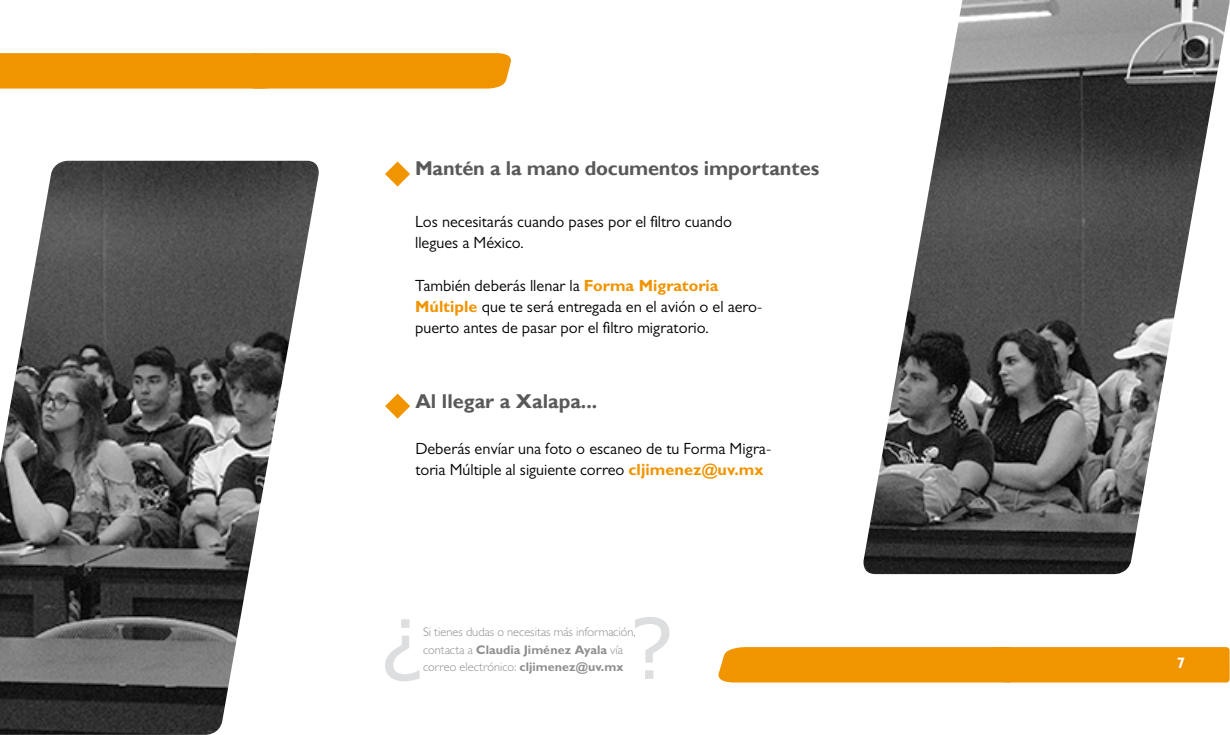
<style>
.page{position:relative;width:1230px;height:735px;background:#fff}
.page>*{position:absolute;margin:0;border:0;box-sizing:border-box;transform-origin:0 0}
.t1{font:83.62px "Verdana";color:#dddee0}
.t2{font:700 20px "Gill Sans";color:#595959}
.t3{font:16.25px/21.2px "Gill Sans MT Pro";color:#000}
.t4{font:700 15px "Gill Sans";color:#fff}
.t5{font:300 12.5px/17.5px "Gill Sans MT Pro";color:#8f8f8f}
.s1{font-weight:700;color:#f09400}
.s2{font-weight:700}
</style>
<div class="page">
<img style="left:0;top:161px;width:319px;height:574px">
<div style="left:0;top:53px;width:511px;height:36px;background:#f09400"></div>
<svg style="left:0;top:646px;width:6px;height:35px"></svg>
<img style="left:863px;top:0;width:367px;height:574px">
<div style="left:718px;top:647px;width:512px;height:36px;background:#f09400"></div>
<svg style="left:385px;top:162px;width:25px;height:25px"></svg>
<svg style="left:385px;top:394px;width:25px;height:25px"></svg>
<p class="t2" style="left:415px;top:156px;width:406px">Mantén a la mano documentos importantes</p>
<p class="t3" style="left:415px;top:211px;width:319px">Los necesitarás cuando pases por el filtro cuando llegues a México.</p>
<p class="t3" style="left:415px;top:274px;width:349px">También deberás llenar la <span class="s1">Forma Migratoria<br>Múltiple</span> que te será entregada en el avión o el aero&shy;puerto antes de pasar por el filtro migratorio.</p>
<p class="t2" style="left:415px;top:389px;width:183px">Al llegar a Xalapa...</p>
<p class="t3" style="left:415px;top:437px;width:357px">Deberás envíar una foto o escaneo de tu Forma Migra&shy;toria Múltiple al siguiente correo <span class="s1">cljimenez@uv.mx</span></p>
<h1 class="t1" style="left:674px;top:706px;width:47px;rotate:-180deg">¿</h1>
<h1 class="t1" style="left:380px;top:592px;width:47px">¿</h1>
<p class="t5" style="left:423px;top:623px;width:214px">Si tienes dudas o necesitas más información, contacta a <span class="s2">Claudia Jiménez Ayala</span> vía</p>
<p class="t5" style="left:423px;top:658px;width:202px">correo electrónico: <span class="s2">cljimenez@uv.mx</span></p>
<p class="t4" style="left:1177px;top:654px;width:10px">7</p>
</div>
